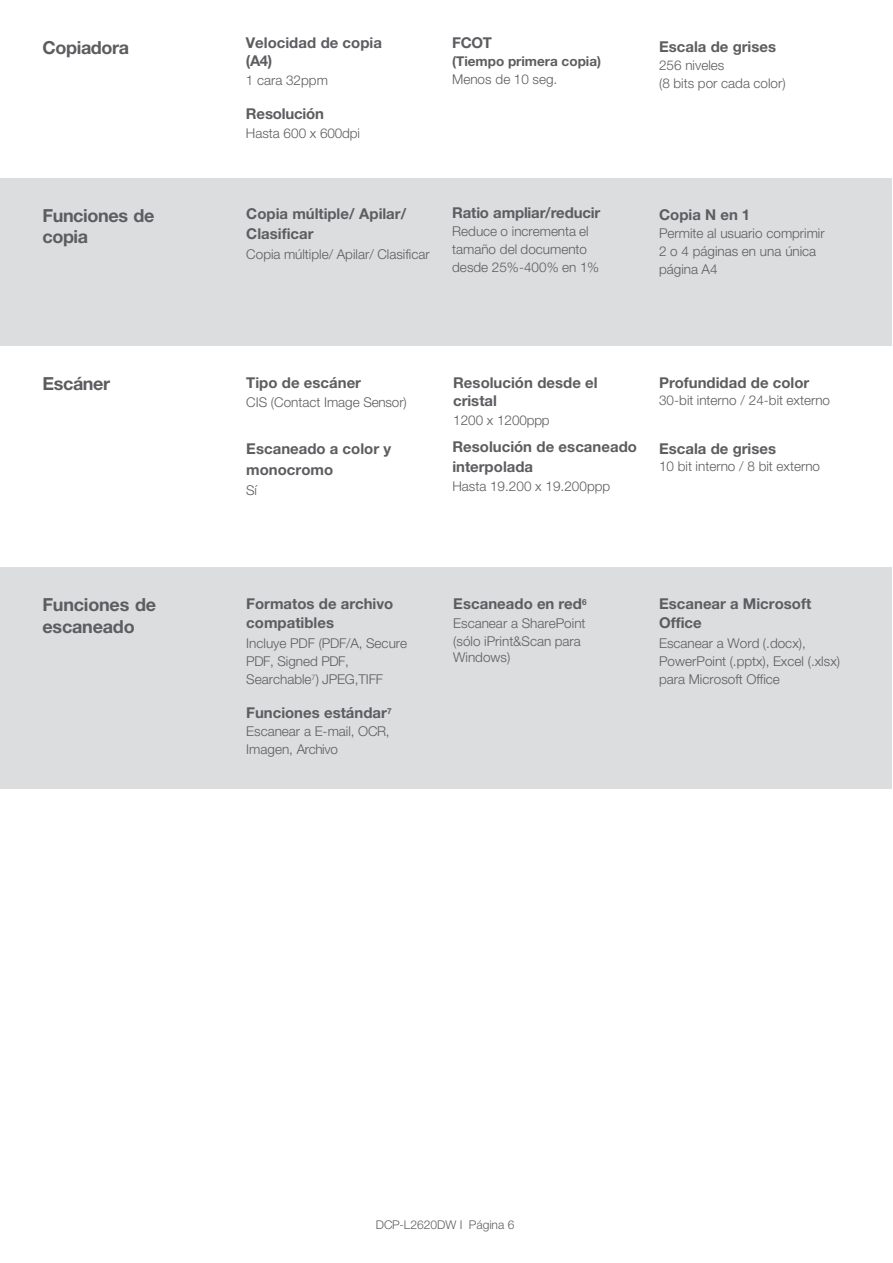
<style>
.page{position:relative;width:893px;height:1263px;background:#fff}
.page>*{position:absolute;margin:0;border:0;box-sizing:border-box;transform-origin:0 0}
.t1{font:700 18px/21px "Helvetica Neue LTW1 G";letter-spacing:-.02em;color:#5c5d60}
.t2{font:700 15px/19.8px "Helvetica Neue LTW1 G";letter-spacing:.005em;color:#5c5d60}
.t3{font:700 15px "Helvetica Neue LTW1 G";letter-spacing:-.015em;color:#5c5d60}
.t4{font:300 13.5px/17.9px "Helvetica Neue LTW1 G";color:#5c5d60}
.t5{font:700 13.5px "Helvetica Neue LTW1 G";color:#5c5d60}
.t6{font:300 12px "Helvetica Neue LTW1 G";color:#5c5d60}
</style>
<div class="page">
<div style="left:0;top:178px;width:892px;height:168px;background:#dcddde"></div>
<div style="left:0;top:568px;width:892px;height:221px;background:#dcddde"></div>
<p class="t1" style="left:42px;top:40px;width:88px">Copiadora</p>
<p class="t2" style="left:246px;top:36px;width:137px;line-height:18px">Velocidad de copia (A4)</p>
<p class="t4" style="left:246px;top:73px;width:83px">1 cara 32ppm</p>
<p class="t2" style="left:246px;top:106px;width:80px">Resolución</p>
<p class="t4" style="left:246px;top:126px;width:115px">Hasta 600 x 600dpi</p>
<p class="t2" style="left:452px;top:35px;width:41px">FCOT</p>
<p class="t5" style="left:452px;top:56px;width:150px">(Tiempo primera copia)</p>
<p class="t4" style="left:452px;top:73px;width:107px">Menos de 10 seg.</p>
<p class="t1" style="left:42px;top:207px;width:113px">Funciones de copia</p>
<p class="t2" style="left:246px;top:206px;width:161px">Copia múltiple/ Apilar/<br>Clasificar</p>
<p class="t4" style="left:246px;top:247px;width:185px">Copia múltiple/ Apilar/ Clasificar</p>
<p class="t3" style="left:452px;top:208px;width:150px">Ratio ampliar/reducir</p>
<p class="t4" style="left:452px;top:224px;width:149px">Reduce o incrementa el tamaño del documento desde 25%-400% en 1%</p>
<p class="t2" style="left:659px;top:39px;width:119px">Escala de grises</p>
<p class="t4" style="left:659px;top:58px;width:67px">256 niveles</p>
<p class="t4" style="left:659px;top:76px;width:128px">(8 bits por cada color)</p>
<p class="t2" style="left:659px;top:207px;width:93px">Copia N en 1</p>
<p class="t4" style="left:659px;top:226px;width:167px">Permite al usuario comprimir<br>2 o 4 páginas en una única página A4</p>
<p class="t1" style="left:42px;top:376px;width:69px">Escáner</p>
<p class="t2" style="left:246px;top:375px;width:116px">Tipo de escáner</p>
<p class="t4" style="left:246px;top:395px;width:162px">CIS (Contact Image Sensor)</p>
<p class="t2" style="left:246px;top:440px;width:146px;line-height:21px">Escaneado a color y monocromo</p>
<p class="t4" style="left:246px;top:483px;width:12px">Sí</p>
<p class="t2" style="left:453px;top:376px;width:146px;line-height:18px">Resolución desde el cristal</p>
<p class="t4" style="left:453px;top:413px;width:98px">1200 x 1200ppp</p>
<p class="t2" style="left:452px;top:439px;width:186px">Resolución de escaneado</p>
<p class="t2" style="left:452px;top:459px;width:82px">interpolada</p>
<p class="t4" style="left:452px;top:479px;width:159px">Hasta 19.200 x 19.200ppp</p>
<p class="t2" style="left:659px;top:375px;width:152px">Profundidad de color</p>
<p class="t4" style="left:659px;top:394px;width:173px">30-bit interno / 24-bit externo</p>
<p class="t2" style="left:659px;top:441px;width:119px">Escala de grises</p>
<p class="t4" style="left:659px;top:460px;width:162px">10 bit interno / 8 bit externo</p>
<p class="t1" style="left:42px;top:596px;width:115px;line-height:22.4px">Funciones de escaneado</p>
<p class="t2" style="left:246px;top:595px;width:148px">Formatos de archivo compatibles</p>
<p class="t4" style="left:246px;top:636px;width:162px">Incluye PDF (PDF/A, Secure<br>PDF, Signed PDF,<br>Searchable<sup>7</sup>) JPEG,TIFF</p>
<p class="t2" style="left:246px;top:705px;width:147px">Funciones estándar<sup>7</sup></p>
<p class="t4" style="left:246px;top:724px;width:145px">Escanear a E-mail, OCR,<br>Imagen, Archivo</p>
<p class="t2" style="left:453px;top:596px;width:135px">Escaneado en red<sup>6</sup></p>
<p class="t4" style="left:453px;top:616px;width:134px">Escanear a SharePoint</p>
<p class="t4" style="left:453px;top:635px;width:129px;line-height:16.2px">(sólo iPrint&amp;Scan para<br>Windows)</p>
<p class="t2" style="left:659px;top:595px;width:154px">Escanear a Microsoft<br>Office</p>
<p class="t4" style="left:659px;top:636px;width:182px">Escanear a Word (.docx),<br>PowerPoint (.pptx), Excel (.xlsx) para Microsoft Office</p>
<p class="t6" style="left:376px;top:1220px;width:140px">DCP-L2620DW I Página 6</p>
</div>
